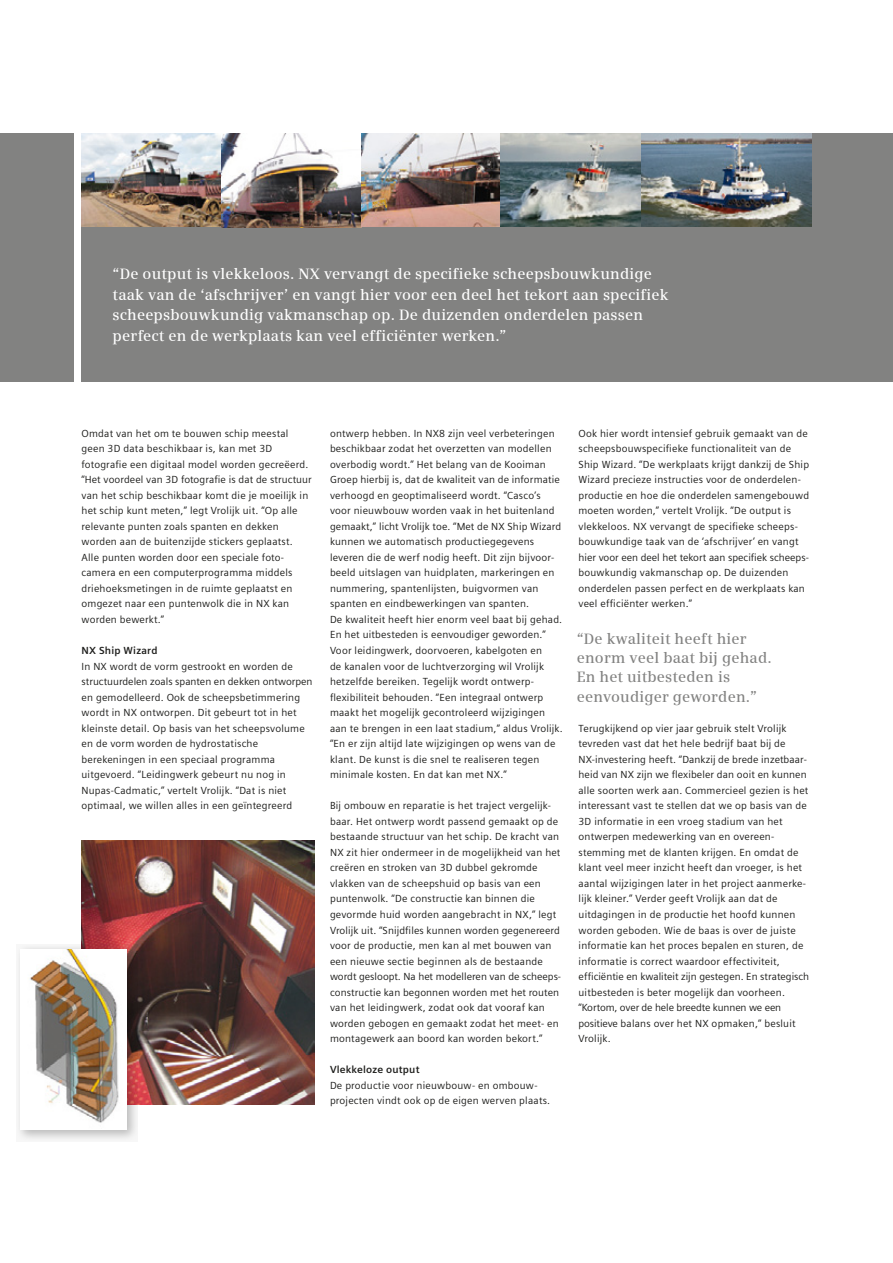
<style>
.page{position:relative;width:893px;height:1263px;background:#fff}
.page>*{position:absolute;margin:0;border:0;box-sizing:border-box;transform-origin:0 0}
.t1{font:600 15px/20.5px "Siemens Serif";letter-spacing:.01em;color:#fff}
.t2{font:600 15px/19.2px "Siemens Serif";letter-spacing:.01em;color:#828281}
.t3{font:10.2px/15.6px "Siemens Sans";letter-spacing:.02em;color:#1d1d1b}
.t4{font:700 10.2px "Siemens Sans";letter-spacing:.02em;color:#1d1d1b}
</style>
<div class="page">
<div style="left:0;top:134px;width:74px;height:248px;background:#828281"></div>
<div style="left:82px;top:134px;width:811px;height:248px;background:#828281"></div>
<img style="left:82px;top:134px;width:555px;height:93px">
<img style="left:637px;top:134px;width:174px;height:93px">
<img style="left:82px;top:840px;width:232px;height:265px">
<svg style="left:18px;top:944px;width:120px;height:196px"></svg>
<img style="left:21px;top:949px;width:105px;height:180px">
<p class="t1" style="left:113px;top:264px;width:558px">“De output is vlekkeloos. NX vervangt de specifieke scheepsbouwkundige taak van de ‘afschrijver’ en vangt hier voor een deel het tekort aan specifiek scheepsbouwkundig vakmanschap op. De duizenden onderdelen passen perfect en de werkplaats kan veel efficiënter werken.”</p>
<p class="t3" style="left:82px;top:425px;width:232px">Omdat van het om te bouwen schip meestal geen 3D data beschikbaar is, kan met 3D fotografie een digitaal model worden gecreëerd. “Het voordeel van 3D fotografie is dat de structuur van het schip beschikbaar komt die je moeilijk in het schip kunt meten,” legt Vrolijk uit. “Op alle relevante punten zoals spanten en dekken worden aan de buitenzijde stickers geplaatst.<br>Alle punten worden door een speciale foto&shy;camera en een computerprogramma middels driehoeksmetingen in de ruimte geplaatst en omgezet naar een puntenwolk die in NX kan worden bewerkt.”</p>
<p class="t4" style="left:82px;top:645px;width:77px">NX Ship Wizard</p>
<p class="t3" style="left:82px;top:658px;width:233px">In NX wordt de vorm gestrookt en worden de structuurdelen zoals spanten en dekken ontworpen en gemodelleerd. Ook de scheepsbetimmering wordt in NX ontworpen. Dit gebeurt tot in het kleinste detail. Op basis van het scheepsvolume en de vorm worden de hydrostatische berekeningen in een speciaal programma uitgevoerd. “Leidingwerk gebeurt nu nog in Nupas-Cadmatic,” vertelt Vrolijk. “Dat is niet optimaal, we willen alles in een geïntegreerd</p>
<p class="t3" style="left:330px;top:425px;width:234px">ontwerp hebben. In NX8 zijn veel verbeteringen beschikbaar zodat het overzetten van modellen overbodig wordt.” Het belang van de Kooiman Groep hierbij is, dat de kwaliteit van de informatie verhoogd en geoptimaliseerd wordt. “Casco’s voor nieuwbouw worden vaak in het buitenland gemaakt,” licht Vrolijk toe. “Met de NX Ship Wizard kunnen we automatisch productiegegevens leveren die de werf nodig heeft. Dit zijn bijvoor&shy;beeld uitslagen van huidplaten, markeringen en nummering, spantenlijsten, buigvormen van spanten en eindbewerkingen van spanten.<br>De kwaliteit heeft hier enorm veel baat bij gehad.<br>En het uitbesteden is eenvoudiger geworden.” Voor leidingwerk, doorvoeren, kabelgoten en<br>de kanalen voor de luchtverzorging wil Vrolijk hetzelfde bereiken. Tegelijk wordt ontwerp&shy;flexibiliteit behouden. “Een integraal ontwerp maakt het mogelijk gecontroleerd wijzigingen aan te brengen in een laat stadium,” aldus Vrolijk. “En er zijn altijd late wijzigingen op wens van de klant. De kunst is die snel te realiseren tegen minimale kosten. En dat kan met NX.”</p>
<p class="t3" style="left:330px;top:798px;width:233px">Bij ombouw en reparatie is het traject vergelijk&shy;baar. Het ontwerp wordt passend gemaakt op de bestaande structuur van het schip. De kracht van NX zit hier ondermeer in de mogelijkheid van het creëren en stroken van 3D dubbel gekromde vlakken van de scheepshuid op basis van een puntenwolk. “De constructie kan binnen die gevormde huid worden aangebracht in NX,” legt Vrolijk uit. “Snijdfiles kunnen worden gegenereerd voor de productie, men kan al met bouwen van een nieuwe sectie beginnen als de bestaande wordt gesloopt. Na het modelleren van de scheeps&shy;constructie kan begonnen worden met het routen van het leidingwerk, zodat ook dat vooraf kan worden gebogen en gemaakt zodat het meet- en montagewerk aan boord kan worden bekort.”</p>
<p class="t4" style="left:330px;top:1064px;width:91px">Vlekkeloze output</p>
<p class="t3" style="left:330px;top:1077px;width:222px">De productie voor nieuwbouw- en ombouw&shy;projecten vindt ook op de eigen werven plaats.</p>
<p class="t3" style="left:578px;top:425px;width:232px">Ook hier wordt intensief gebruik gemaakt van de scheepsbouwspecifieke functionaliteit van de Ship Wizard. “De werkplaats krijgt dankzij de Ship Wizard precieze instructies voor de onderdelen&shy;productie en hoe die onderdelen samengebouwd moeten worden,” vertelt Vrolijk. “De output is vlekkeloos. NX vervangt de specifieke scheeps&shy;bouwkundige taak van de ‘afschrijver’ en vangt hier voor een deel het tekort aan specifiek scheeps&shy;bouwkundig vakmanschap op. De duizenden onderdelen passen perfect en de werkplaats kan veel efficiënter werken.”</p>
<h1 class="t2" style="left:577px;top:629px;width:197px">“De kwaliteit heeft hier enorm veel baat bij gehad.<br>En het uitbesteden is eenvoudiger geworden.”</h1>
<p class="t3" style="left:578px;top:720px;width:232px">Terugkijkend op vier jaar gebruik stelt Vrolijk tevreden vast dat het hele bedrijf baat bij de NX-investering heeft. “Dankzij de brede inzetbaar&shy;heid van NX zijn we flexibeler dan ooit en kunnen alle soorten werk aan. Commercieel gezien is het interessant vast te stellen dat we op basis van de 3D informatie in een vroeg stadium van het ontwerpen medewerking van en overeen&shy;stemming met de klanten krijgen. En omdat de klant veel meer inzicht heeft dan vroeger, is het aantal wijzigingen later in het project aanmerke&shy;lijk kleiner.” Verder geeft Vrolijk aan dat de uitdagingen in de productie het hoofd kunnen worden geboden. Wie de baas is over de juiste informatie kan het proces bepalen en sturen, de informatie is correct waardoor effectiviteit, efficiëntie en kwaliteit zijn gestegen. En strategisch uitbesteden is beter mogelijk dan voorheen. “Kortom, over de hele breedte kunnen we een positieve balans over het NX opmaken,” besluit Vrolijk.</p>
</div>
